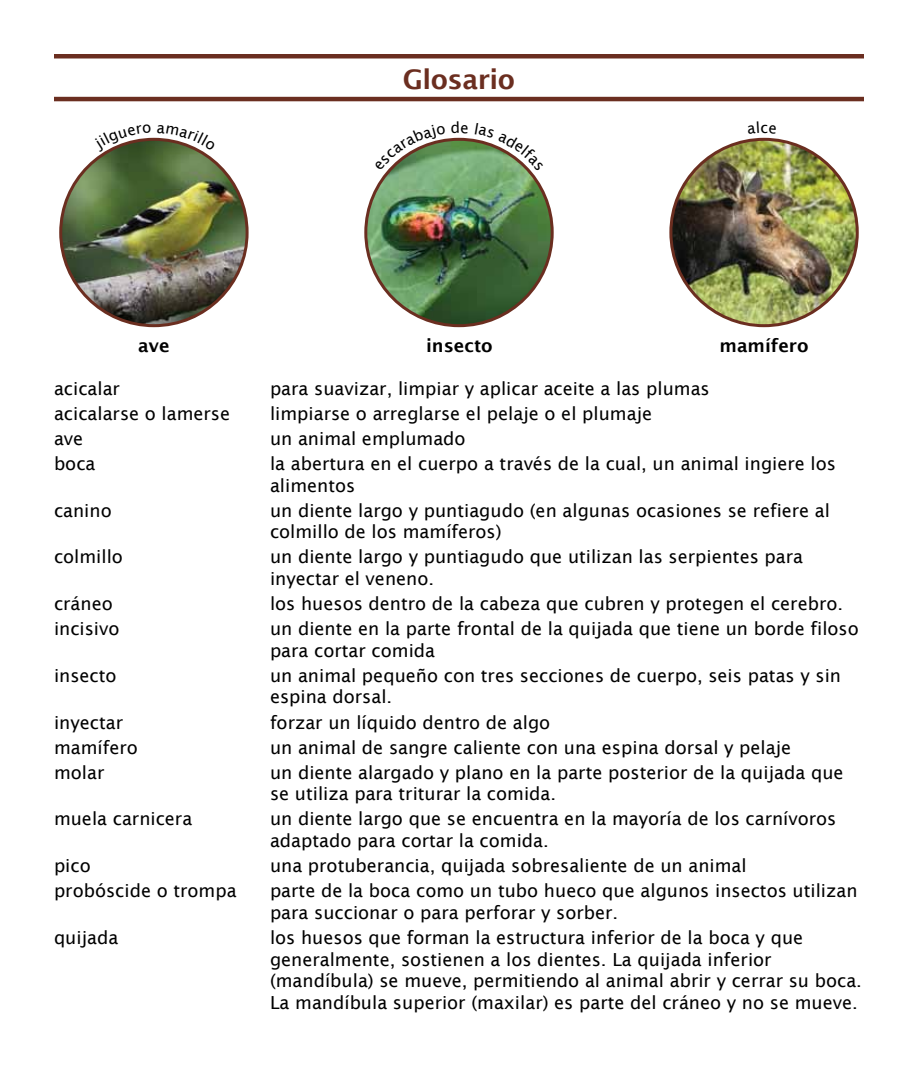
<style>
.page{position:relative;width:918px;height:1080px;background:#fff}
.page>*{position:absolute;margin:0;border:0;box-sizing:border-box;transform-origin:0 0}
.t1{font:600 27px "Lucida Sans";letter-spacing:-.015em;color:#6b2e20}
.t2{font:18px/21.6px "Lucida Sans";color:#000}
.t3{font:600 18px "Lucida Sans";color:#000}
.t4{font:15px "Lucida Sans";color:#000}
</style>
<div class="page">
<img style="left:61px;top:139px;width:186px;height:187px;border-radius:93px">
<img style="left:366px;top:139px;width:186px;height:187px;border-radius:93px">
<img style="left:671px;top:139px;width:186px;height:187px;border-radius:93px">
<hr style="left:54px;top:97px;width:810px;height:4px;background:#6b2e20">
<hr style="left:54px;top:54px;width:810px;height:4px;background:#6b2e20">
<svg style="left:104px;top:137px;width:47px;height:15px"></svg>
<svg style="left:157px;top:137px;width:45px;height:14px"></svg>
<svg style="left:388px;top:138px;width:57px;height:32px"></svg>
<svg style="left:475px;top:139px;width:56px;height:32px"></svg>
<h1 class="t1" style="left:403px;top:63px;width:114px">Glosario</h1>
<p class="t4" style="left:760px;top:119px;width:9px">c</p>
<p class="t3" style="left:138px;top:335px;width:33px">ave</p>
<p class="t3" style="left:426px;top:335px;width:68px">insecto</p>
<p class="t3" style="left:720px;top:335px;width:91px">mamífero</p>
<p class="t2" style="left:54px;top:377px;width:68px">acicalar</p>
<p class="t2" style="left:270px;top:377px;width:441px">para suavizar, limpiar y aplicar aceite a las plumas</p>
<p class="t2" style="left:54px;top:402px;width:178px">acicalarse o lamerse</p>
<p class="t2" style="left:270px;top:402px;width:384px">limpiarse o arreglarse el pelaje o el plumaje</p>
<p class="t2" style="left:54px;top:428px;width:31px">ave</p>
<p class="t2" style="left:270px;top:428px;width:197px">un animal emplumado</p>
<p class="t2" style="left:54px;top:453px;width:43px">boca</p>
<p class="t2" style="left:270px;top:453px;width:568px">la abertura en el cuerpo a través de la cual, un animal ingiere los alimentos</p>
<p class="t2" style="left:54px;top:499px;width:59px">canino</p>
<p class="t2" style="left:270px;top:499px;width:562px">un diente largo y puntiagudo (en algunas ocasiones se refiere al colmillo de los mamíferos)</p>
<p class="t2" style="left:54px;top:546px;width:70px">colmillo</p>
<p class="t2" style="left:270px;top:546px;width:535px">un diente largo y puntiagudo que utilizan las serpientes para inyectar el veneno.</p>
<p class="t2" style="left:54px;top:593px;width:60px">cráneo</p>
<p class="t2" style="left:270px;top:593px;width:575px">los huesos dentro de la cabeza que cubren y protegen el cerebro.</p>
<p class="t2" style="left:54px;top:618px;width:67px">incisivo</p>
<p class="t2" style="left:270px;top:618px;width:590px">un diente en la parte frontal de la quijada que tiene un borde filoso para cortar comida</p>
<p class="t2" style="left:54px;top:665px;width:64px">insecto</p>
<p class="t2" style="left:270px;top:665px;width:573px">un animal pequeño con tres secciones de cuerpo, seis patas y sin espina dorsal.</p>
<p class="t2" style="left:54px;top:711px;width:71px">inyectar</p>
<p class="t2" style="left:270px;top:711px;width:282px">forzar un líquido dentro de algo</p>
<p class="t2" style="left:54px;top:736px;width:85px">mamífero</p>
<p class="t2" style="left:270px;top:736px;width:523px">un animal de sangre caliente con una espina dorsal y pelaje</p>
<p class="t2" style="left:54px;top:762px;width:52px">molar</p>
<p class="t2" style="left:270px;top:762px;width:575px">un diente alargado y plano en la parte posterior de la quijada que se utiliza para triturar la comida.</p>
<p class="t2" style="left:54px;top:808px;width:140px">muela carnicera</p>
<p class="t2" style="left:270px;top:808px;width:568px">un diente largo que se encuentra en la mayoría de los carnívoros adaptado para cortar la comida.</p>
<p class="t2" style="left:54px;top:855px;width:38px">pico</p>
<p class="t2" style="left:270px;top:855px;width:478px">una protuberancia, quijada sobresaliente de un animal</p>
<p class="t2" style="left:54px;top:880px;width:184px">probóscide o trompa</p>
<p class="t2" style="left:270px;top:880px;width:589px">parte de la boca como un tubo hueco que algunos insectos utilizan para succionar o para perforar y sorber.</p>
<p class="t2" style="left:54px;top:927px;width:66px">quijada</p>
<p class="t2" style="left:270px;top:927px;width:593px">los huesos que forman la estructura inferior de la boca y que generalmente, sostienen a los dientes. La quijada inferior (mandíbula) se mueve, permitiendo al animal abrir y cerrar su boca.<br>La mandíbula superior (maxilar) es parte del cráneo y no se mueve.</p>
</div>
